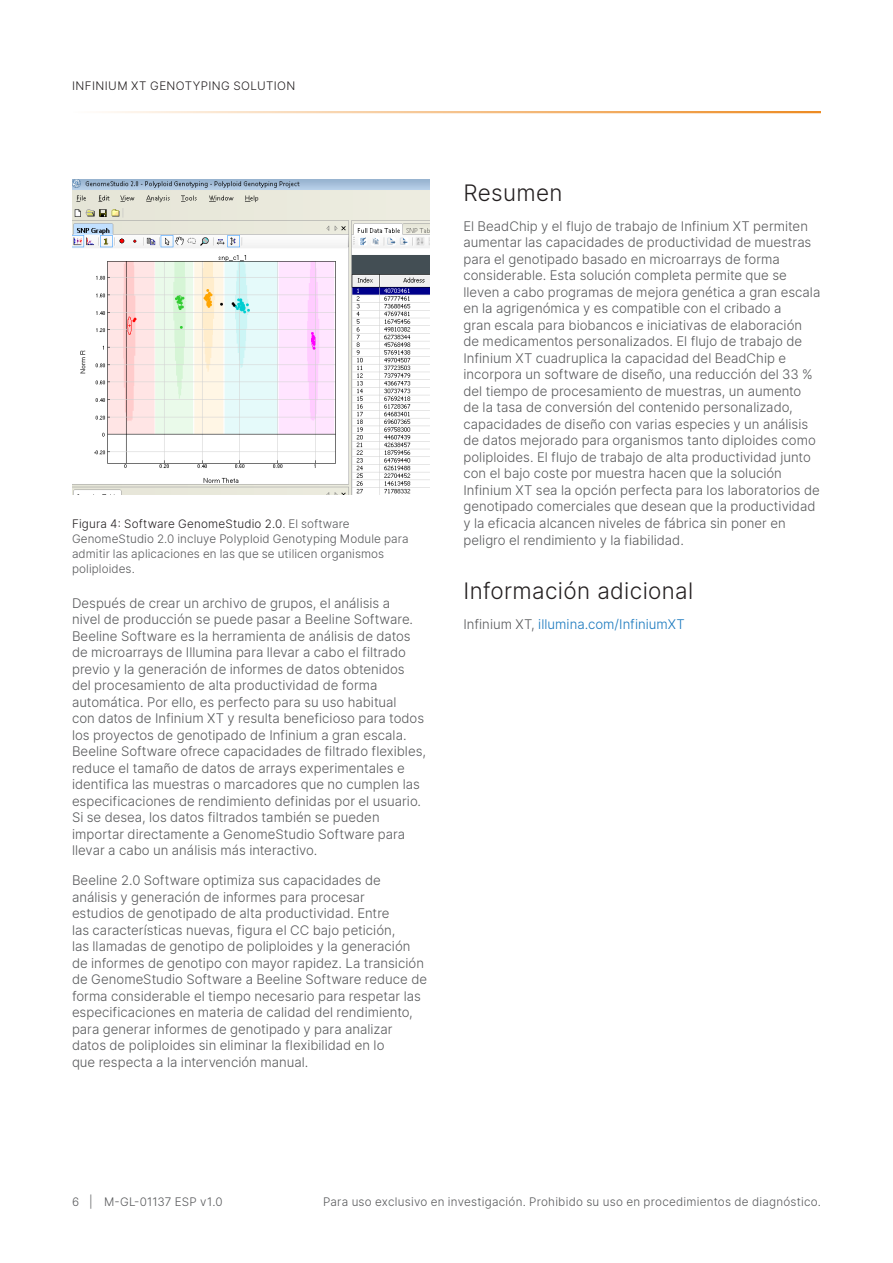
<style>
.page{position:relative;width:893px;height:1263px;background:#fff}
.page>*{position:absolute;margin:0;border:0;box-sizing:border-box;transform-origin:0 0}
.A-Head{font:300 22.5px "Inter";letter-spacing:.015em;color:#231f20}
.Body_Copy{font:300 13.2px/16.5px "Inter";color:#57585a}
.Body_Copy-2{font:300 13.2px "Inter";letter-spacing:.005em;color:#1576bd}
.zz_For_Research_Only{font:300 11.7px/15px "Inter";letter-spacing:.01em;color:#57585a}
.zz_Master_Header{font:300 11.7px "Inter";letter-spacing:.04em;color:#231f20}
.zz_Pub_Number{font:300 11.7px "Inter";letter-spacing:.01em;color:#57585a}
.s1{color:#231f20}
.s2{color:#57585a}
</style>
<div class="page">
<hr style="left:72px;top:111px;width:749px;height:2px;background:#ed8b22">
<img style="left:72px;top:179px;width:358px;height:316px">
<p class="zz_Master_Header" style="left:72px;top:77px;width:225px">In fini um XT GENOTYPING SOLUTION</p>
<p class="zz_For_Research_Only" style="left:72px;top:516px;width:338px"><span class="s1">Figura 4: Software GenomeStudio 2.0</span>. El software GenomeStudio 2.0 incluye Polyploid Genotyping Module para admitir las aplicaciones en las que se utilicen organismos poliploides.</p>
<p class="Body_Copy" style="left:72px;top:595px;width:355px">Después de crear un archivo de grupos, el análisis a<br>nivel de producción se puede pasar a Beeline Software.<br>Beeline Software es la herramienta de análisis de datos de microarrays de Illumina para llevar a cabo el filtrado previo y la generación de informes de datos obtenidos del procesamiento de alta productividad de forma automática. Por ello, es perfecto para su uso habitual<br>con datos de Infinium XT y resulta beneficioso para todos los proyectos de genotipado de Infinium a gran escala.<br>Beeline Software ofrece capacidades de filtrado flexibles, reduce el tamaño de datos de arrays experimentales e identifica las muestras o marcadores que no cumplen las especificaciones de rendimiento definidas por el usuario.<br>Si se desea, los datos filtrados también se pueden importar directamente a GenomeStudio Software para llevar a cabo un análisis más interactivo.</p>
<p class="Body_Copy" style="left:72px;top:872px;width:357px">Beeline 2.0 Software optimiza sus capacidades de análisis y generación de informes para procesar<br>estudios de genotipado de alta productividad. Entre<br>las características nuevas, figura el CC bajo petición,<br>las llamadas de genotipo de poliploides y la generación de informes de genotipo con mayor rapidez. La transición de GenomeStudio Software a Beeline Software reduce de forma considerable el tiempo necesario para respetar las especificaciones en materia de calidad del rendimiento, para generar informes de genotipado y para analizar datos de poliploides sin eliminar la flexibilidad en lo<br>que respecta a la intervención manual.</p>
<p class="A-Head" style="left:463px;top:177px;width:101px">Resumen</p>
<p class="Body_Copy" style="left:463px;top:218px;width:358px">El BeadChip y el flujo de trabajo de Infinium XT permiten aumentar las capacidades de productividad de muestras para el genotipado basado en microarrays de forma considerable. Esta solución completa permite que se lleven a cabo programas de mejora genética a gran escala en la agrigenómica y es compatible con el cribado a<br>gran escala para biobancos e iniciativas de elaboración de medicamentos personalizados. El flujo de trabajo de Infinium XT cuadruplica la capacidad del BeadChip e incorpora un software de diseño, una reducción del 33 % del tiempo de procesamiento de muestras, un aumento de la tasa de conversión del contenido personalizado, capacidades de diseño con varias especies y un análisis de datos mejorado para organismos tanto diploides como poliploides. El flujo de trabajo de alta productividad junto con el bajo coste por muestra hacen que la solución Infinium XT sea la opción perfecta para los laboratorios de genotipado comerciales que desean que la productividad y la eficacia alcancen niveles de fábrica sin poner en peligro el rendimiento y la fiabilidad.</p>
<p class="A-Head" style="left:463px;top:574px;width:231px">Información adicional</p>
<p class="Body_Copy-2" style="left:463px;top:614px;width:223px"><span class="s2">Infinium XT,</span> illumina.com/InfiniumXT</p>
<p class="zz_Pub_Number" style="left:72px;top:1193px;width:152px">6 | M-GL-01137 ESP v1.0</p>
<p class="zz_For_Research_Only" style="left:323px;top:1194px;width:499px">Para uso exclusivo en investigación. Prohibido su uso en procedimientos de diagnóstico.</p>
</div>
